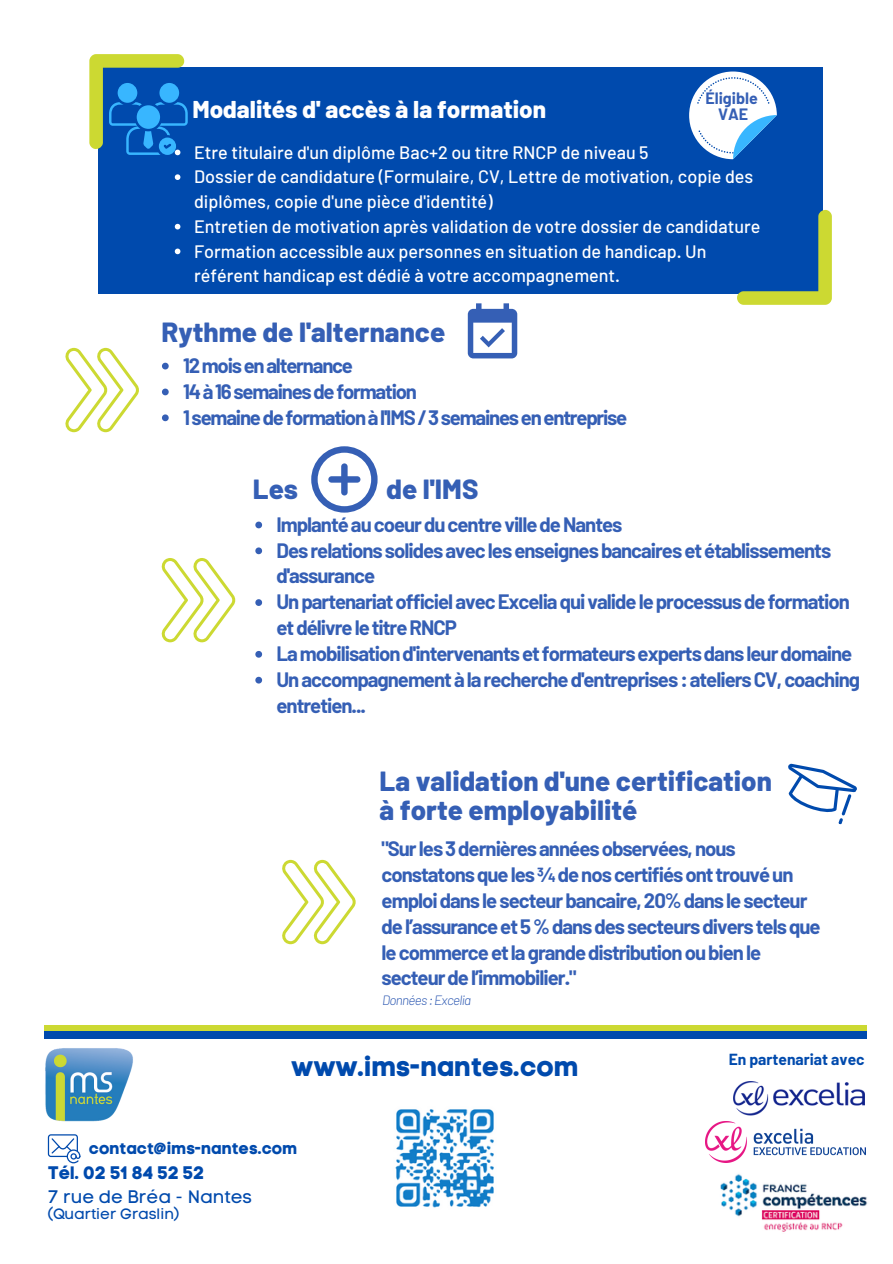
<style>
.page{position:relative;width:893px;height:1264px;background:#fff}
.page>*{position:absolute;margin:0;border:0;box-sizing:border-box;transform-origin:0 0}
.t1{font:800 27.6px/28px "Barlow";color:#355fb5}
.t2{font:27.3px "Code Pro Bold LC";letter-spacing:-.005em;color:#004aad}
.t3{font:800 24.3px "Barlow";color:#fff}
.t4{font:700 20.4px/25.8px "Barlow";letter-spacing:-.05em;color:#355fb5}
.t5{font:500 18px/24.8px "Barlow";color:#fff}
.t6{font:18px "Code Pro Normal LC";color:#004aad}
.t7{font:18px "Code Pro Bold LC";color:#004aad}
.t8{font:16.5px "Code Pro Bold LC";color:#004aad}
.t9{font:700 16.05px "Barlow";color:#355fb5}
.t10{font:700 15.6px "Barlow";color:#004aad}
.t11{font:15px "Code Pro Normal LC";color:#004aad}
.t12{font:italic 300 13.5px "Barlow";letter-spacing:-.05em;color:#355fb5}
</style>
<div class="page">
<div style="left:44px;top:1024px;width:822px;height:7px;background:#ccd932"></div>
<div style="left:44px;top:1031px;width:822px;height:8px;background:#004aad"></div>
<img style="left:45px;top:1048px;width:88px;height:74px">
<img style="left:395px;top:1109px;width:99px;height:99px">
<svg style="left:48px;top:1134px;width:32px;height:29px"></svg>
<div style="left:98px;top:68px;width:724px;height:226px;background:#004aad"></div>
<div style="left:689px;top:71px;width:87px;height:88px;background:#fff;border-radius:50%"></div>
<svg style="left:697px;top:77px;width:72px;height:27px"></svg>
<svg style="left:698px;top:115px;width:78px;height:44px"></svg>
<svg style="left:467px;top:303px;width:50px;height:55px"></svg>
<svg style="left:65px;top:348px;width:74px;height:84px"></svg>
<svg style="left:89px;top:54px;width:99px;height:101px"></svg>
<svg style="left:175px;top:174px;width:5px;height:6px"></svg>
<svg style="left:175px;top:224px;width:5px;height:5px"></svg>
<svg style="left:175px;top:248px;width:5px;height:6px"></svg>
<svg style="left:737px;top:209px;width:94px;height:96px"></svg>
<svg style="left:311px;top:446px;width:66px;height:66px"></svg>
<svg style="left:255px;top:521px;width:7px;height:7px"></svg>
<svg style="left:255px;top:547px;width:7px;height:7px"></svg>
<svg style="left:255px;top:599px;width:7px;height:7px"></svg>
<svg style="left:255px;top:651px;width:7px;height:6px"></svg>
<svg style="left:255px;top:676px;width:7px;height:7px"></svg>
<svg style="left:161px;top:558px;width:75px;height:84px"></svg>
<svg style="left:282px;top:859px;width:74px;height:85px"></svg>
<svg style="left:788px;top:763px;width:69px;height:61px"></svg>
<svg style="left:162px;top:363px;width:7px;height:6px"></svg>
<svg style="left:162px;top:388px;width:7px;height:7px"></svg>
<svg style="left:162px;top:414px;width:7px;height:7px"></svg>
<img style="left:733px;top:1081px;width:131px;height:34px">
<img style="left:720px;top:1174px;width:148px;height:58px">
<img style="left:705px;top:1121px;width:160px;height:41px">
<p class="t9" style="left:705px;top:88px;width:54px">Éligible</p>
<p class="t3" style="left:192px;top:94px;width:355px">Modalités d' accès à la formation</p>
<p class="t9" style="left:718px;top:104px;width:32px">VAE</p>
<p class="t5" style="left:194px;top:139px;width:567px">Etre titulaire d'un diplôme Bac+2 ou titre RNCP de niveau 5<br>Dossier de candidature (Formulaire, CV, Lettre de motivation, copie des diplômes, copie d'une pièce d'identité)<br>Entretien de motivation après validation de votre dossier de candidature Formation accessible aux personnes en situation de handicap. Un référent handicap est dédié à votre accompagnement.</p>
<h1 class="t1" style="left:161px;top:317px;width:285px">Rythme de l'alternance</h1>
<p class="t4" style="left:183px;top:352px;width:446px">12moisenalternance<br>14à16semainesdeformation<br>1semainedeformationàl'IMS/3semainesenentreprise</p>
<h1 class="t1" style="left:253px;top:474px;width:47px">Les</h1>
<h1 class="t1" style="left:386px;top:474px;width:93px">de l'IMS</h1>
<p class="t4" style="left:276px;top:510px;width:585px">ImplantéaucoeurducentrevilledeNantes Desrelationssolidesaveclesenseignesbancairesetétablissements d'assurance UnpartenariatofficielavecExceliaquivalideleprocessusdeformation etdélivreletitreRNCP Lamobilisationd'intervenantsetformateursexpertsdansleurdomaine Unaccompagnementàlarecherched'entreprises:ateliersCV,coaching entretien...</p>
<h1 class="t1" style="left:379px;top:766px;width:394px">La validation d'une certification à forte employabilité</h1>
<p class="t4" style="left:381px;top:835px;width:440px">"Surles3dernièresannéesobservées,nous constatonsqueles¾denoscertifiésonttrouvéun emploidanslesecteurbancaire,20%danslesecteur del’assuranceet5%dansdessecteursdiverstelsque lecommerceetlagrandedistributionoubienle secteurdel’immobilier."</p>
<p class="t12" style="left:382px;top:991px;width:91px">Données:Excelia</p>
<h2 class="t2" style="left:292px;top:1049px;width:289px">www.ims-nantes.com</h2>
<p class="t8" style="left:89px;top:1137px;width:210px">contact@ims-nantes.com</p>
<p class="t7" style="left:48px;top:1162px;width:158px">Tél. 02 51 84 52 52</p>
<p class="t6" style="left:48px;top:1186px;width:206px">7 rue de Bréa - Nantes</p>
<p class="t11" style="left:48px;top:1204px;width:133px">(Quartier Graslin)</p>
<p class="t10" style="left:728px;top:1048px;width:137px">En partenariat avec</p>
</div>
